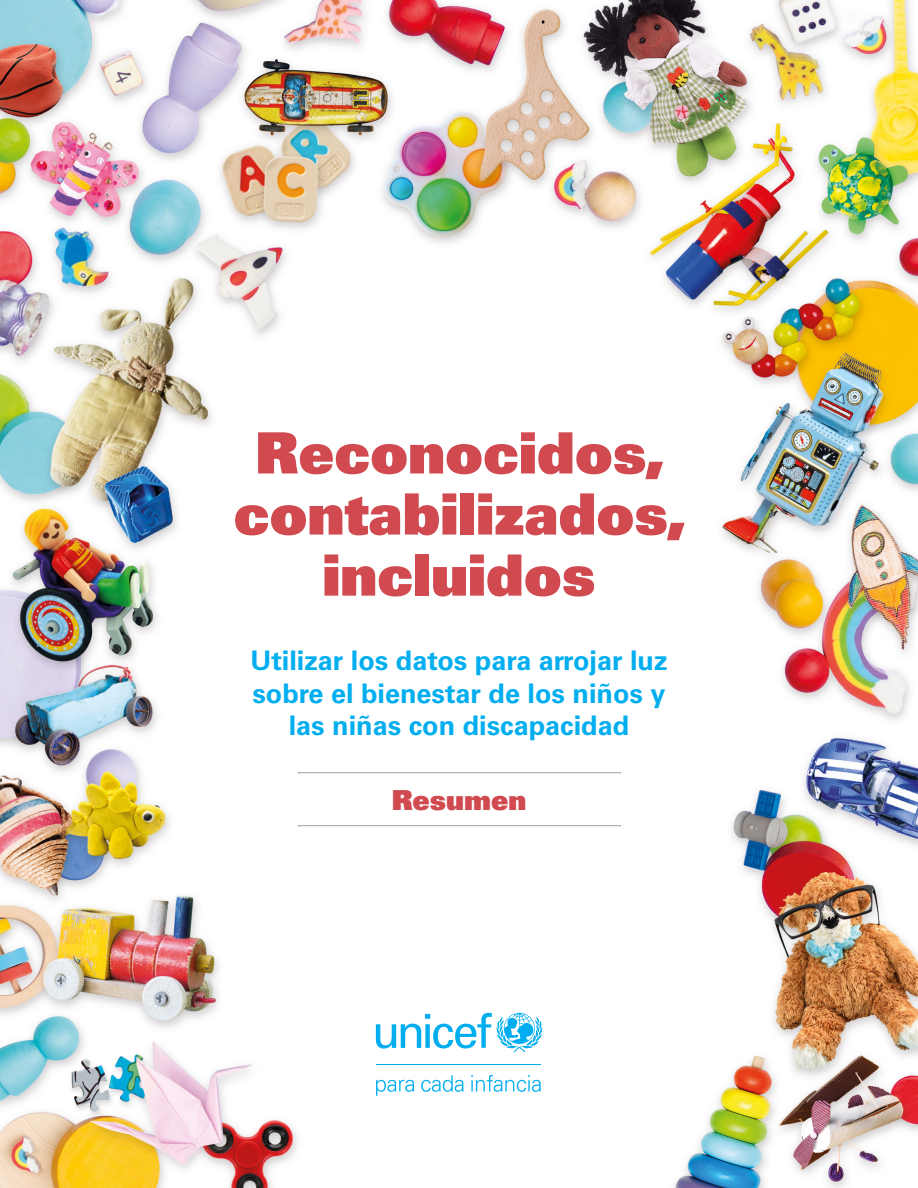
<style>
.page{position:relative;width:918px;height:1188px;background:#fff}
.page>*{position:absolute;margin:0;border:0;box-sizing:border-box;transform-origin:0 0}
.t1{font:57px/61.1px "Univers LT Std X Black";color:#d04a50;text-align:center}
.t2{font:27.6px "Univers LT Std X Black";color:#d04a50}
.t3{font:700 27px/32.4px "Univers LT Std";color:#00aeef;text-align:center}
</style>
<div class="page">
<img style="left:0;top:0;width:918px;height:1188px">
<svg style="left:298px;top:773px;width:323px;height:1px"></svg>
<svg style="left:298px;top:825px;width:323px;height:1px"></svg>
<svg style="left:376px;top:1013px;width:166px;height:39px"></svg>
<hr style="left:376px;top:1064px;width:165px;height:1px;background:#00aeef">
<svg style="left:376px;top:1080px;width:38px;height:16px"></svg>
<svg style="left:421px;top:1075px;width:43px;height:17px"></svg>
<svg style="left:471px;top:1075px;width:70px;height:17px"></svg>
<p class="t1" style="left:255px;top:421px;width:411px">Reconocidos,</p>
<p class="t1" style="left:234px;top:482px;width:454px">contabilizados, incluidos</p>
<p class="t3" style="left:250px;top:645px;width:419px">Utilizar los datos para arrojar luz sobre el bienestar de los niños y las niñas con discapacidad</p>
<p class="t2" style="left:392px;top:781px;width:136px">Resumen</p>
</div>
